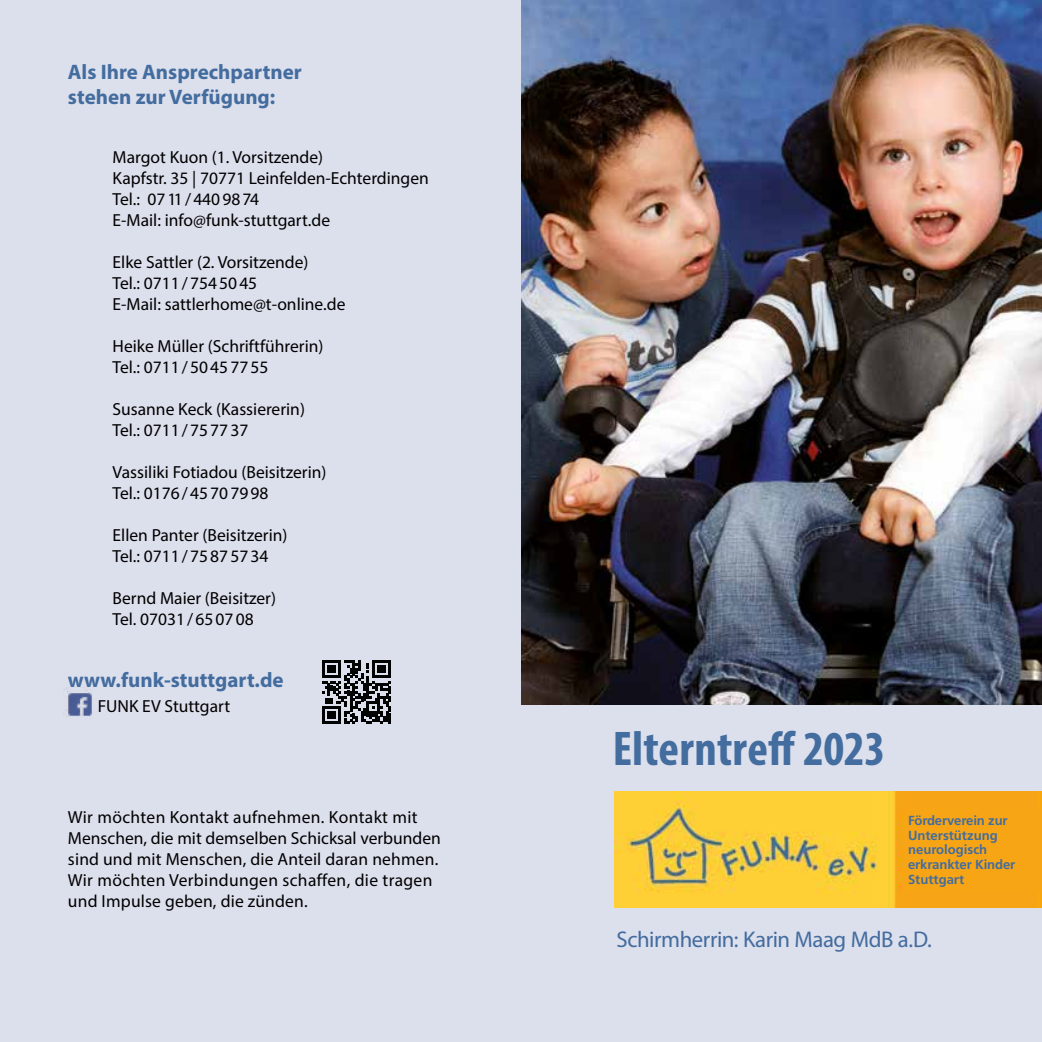
<style>
.page{position:relative;width:1042px;height:1042px;background:#dcdfec}
.page>*{position:absolute;margin:0;border:0;box-sizing:border-box;transform-origin:0 0}
.t1{font:700 condensed 49px "Myriad Pro";letter-spacing:.005em;color:#436c9f}
.t2{font:22.75px "Myriad Pro";letter-spacing:-.015em;color:#436c9f}
.t3{font:700 21px/25.2px "Myriad Pro";color:#436c9f}
.t4{font:17.5px/21px "Myriad Pro";color:#000}
.t5{font:700 13.12px/14.7px "Frutiger";color:#436c9f}
</style>
<div class="page">
<img style="left:521px;top:0;width:521px;height:704px">
<img style="left:66px;top:687px;width:26px;height:30px">
<svg style="left:322px;top:660px;width:69px;height:64px"></svg>
<img style="left:614px;top:791px;width:428px;height:116px">
<div style="left:903px;top:809px;width:139px;height:84px;background:#f7a514"></div>
<p class="t3" style="left:68px;top:58px;width:235px">Als Ihre Ansprechpartner stehen zur Verfügung:</p>
<p class="t4" style="left:113px;top:146px;width:318px">Margot Kuon (1. Vorsitzende)<br>Kapfstr. 35 | 70771 Leinfelden-Echterdingen<br>Tel.: 0711/4409874<br>E-Mail: info@funk-stuttgart.de</p>
<p class="t4" style="left:113px;top:251px;width:234px">Elke Sattler (2. Vorsitzende)<br>Tel.: 0711/7545045<br>E-Mail: sattlerhome@t-online.de</p>
<p class="t4" style="left:113px;top:335px;width:212px">Heike Müller (Schriftführerin)<br>Tel.: 0711/50457755</p>
<p class="t4" style="left:113px;top:398px;width:194px">Susanne Keck (Kassiererin)<br>Tel.: 0711/757737</p>
<p class="t4" style="left:113px;top:461px;width:215px">Vassiliki Fotiadou (Beisitzerin)<br>Tel.: 0176/45707998</p>
<p class="t4" style="left:113px;top:524px;width:176px">Ellen Panter (Beisitzerin)<br>Tel.: 0711/75875734</p>
<p class="t4" style="left:113px;top:587px;width:165px">Bernd Maier (Beisitzer)<br>Tel. 07031/650708</p>
<p class="t3" style="left:68px;top:666px;width:217px">www.funk-stuttgart.de</p>
<p class="t4" style="left:98px;top:695px;width:134px">FUNK EV Stuttgart</p>
<p class="t4" style="left:68px;top:807px;width:374px">Wir möchten Kontakt aufnehmen. Kontakt mit Menschen, die mit demselben Schicksal verbunden sind und mit Menschen, die Anteil daran nehmen.<br>Wir möchten Verbindungen schaffen, die tragen und Impulse geben, die zünden.</p>
<h1 class="t1" style="left:613px;top:717px;width:274px">Elterntreff 2023</h1>
<p class="t5" style="left:908px;top:813px;width:109px">Förderverein zur<br>Unterstützung neurologisch erkrankter Kinder<br>Stuttgart</p>
<h2 class="t2" style="left:616px;top:925px;width:317px">Schirmherrin: Karin Maag MdB a.D.</h2>
</div>
